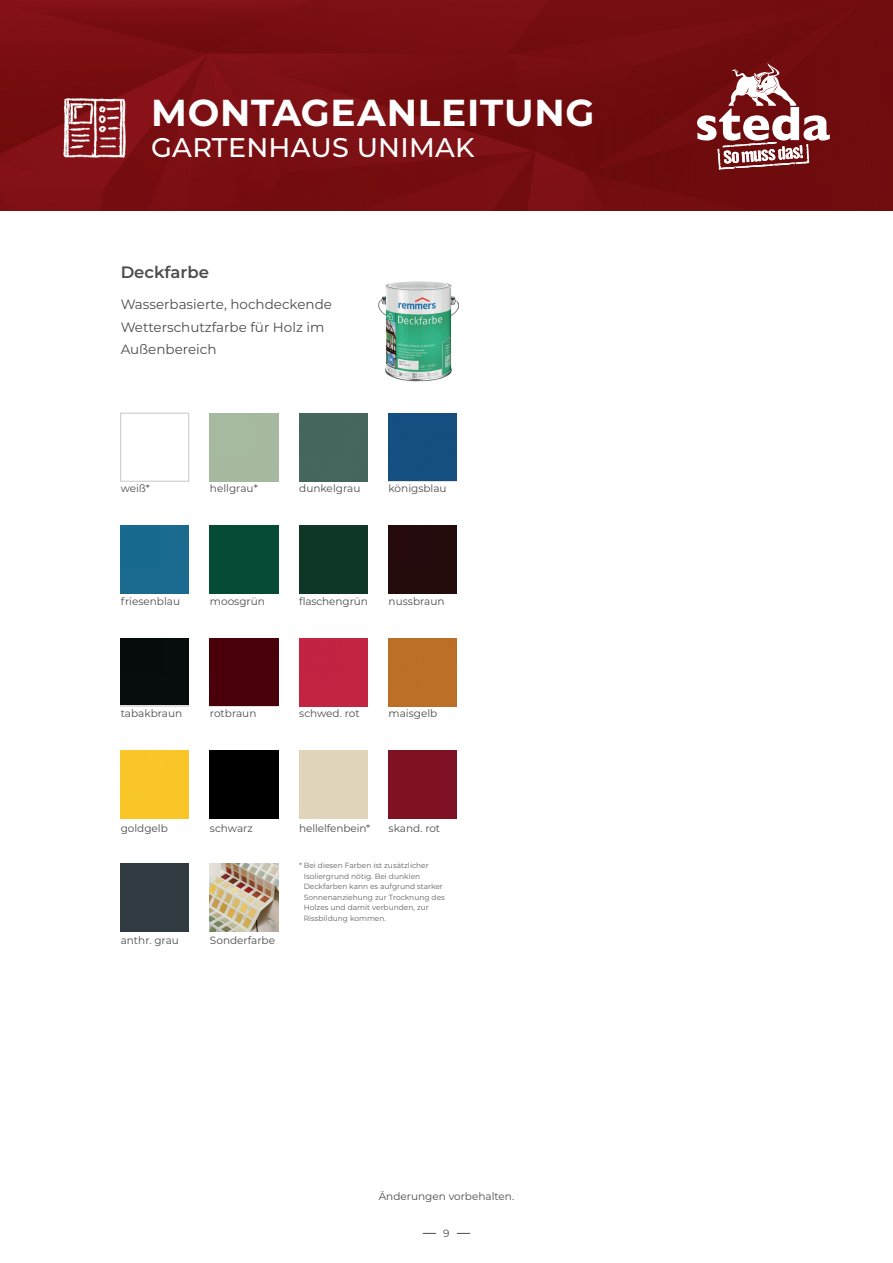
<style>
.page{position:relative;width:893px;height:1263px;background:#fff}
.page>*{position:absolute;margin:0;border:0;box-sizing:border-box;transform-origin:0 0}
.t1{font:700 37.5px "Montserrat";letter-spacing:.02em;color:#fff}
.t2{font:500 27px "Montserrat";letter-spacing:.01em;color:#fff}
.t3{font:600 16.5px "Montserrat";color:#4b4c4d}
.t4{font:13.5px/22.5px "Montserrat";color:#4b4c4d}
.t5{font:10.5px "Montserrat";color:#4b4c4d}
.t6{font:7.5px/10.5px "Montserrat";color:#606063}
</style>
<div class="page">
<img style="left:0;top:0;width:893px;height:211px">
<svg style="left:698px;top:63px;width:131px;height:106px"></svg>
<img style="left:64px;top:97px;width:62px;height:64px">
<svg style="left:423px;top:1233px;width:13px;height:1px"></svg>
<svg style="left:457px;top:1233px;width:13px;height:1px"></svg>
<div style="left:120px;top:413px;width:69px;height:68px;border:1px solid #c6c7c9"></div>
<div style="left:299px;top:413px;width:68px;height:68px;background:#45665f"></div>
<div style="left:389px;top:413px;width:68px;height:68px;background:#154f81"></div>
<div style="left:121px;top:526px;width:68px;height:68px;background:#1a6b8f"></div>
<div style="left:210px;top:526px;width:68px;height:68px;background:#064b35"></div>
<div style="left:299px;top:526px;width:68px;height:68px;background:#0f3725"></div>
<div style="left:389px;top:526px;width:68px;height:68px;background:#250c0c"></div>
<div style="left:121px;top:638px;width:68px;height:67px;background:#070d0d"></div>
<div style="left:210px;top:638px;width:68px;height:68px;background:#49000b"></div>
<div style="left:299px;top:638px;width:68px;height:68px;background:#c22442"></div>
<div style="left:389px;top:638px;width:68px;height:68px;background:#bc6e26"></div>
<div style="left:121px;top:751px;width:68px;height:68px;background:#f9c628"></div>
<div style="left:210px;top:751px;width:68px;height:68px;background:#000001"></div>
<div style="left:389px;top:751px;width:68px;height:68px;background:#7e1123"></div>
<div style="left:121px;top:863px;width:68px;height:68px;background:#2f3a41"></div>
<img style="left:210px;top:863px;width:68px;height:68px">
<img style="left:378px;top:281px;width:80px;height:101px">
<h1 class="t1" style="left:151px;top:86px;width:445px">MONTAGEANLEITUNG</h1>
<h2 class="t2" style="left:151px;top:128px;width:325px">GARTENHAUS UNIMAK</h2>
<h3 class="t3" style="left:121px;top:261px;width:90px">Deckfarbe</h3>
<p class="t4" style="left:121px;top:293px;width:213px">Wasserbasierte, hochdeckende<br>Wetterschutzfarbe für Holz im<br>Außenbereich</p>
<p class="t5" style="left:121px;top:481px;width:31px">weiß*</p>
<p class="t5" style="left:210px;top:481px;width:49px">hellgrau*</p>
<p class="t5" style="left:299px;top:481px;width:63px">dunkelgrau</p>
<p class="t5" style="left:389px;top:481px;width:60px">königsblau</p>
<p class="t5" style="left:121px;top:594px;width:61px">friesenblau</p>
<p class="t5" style="left:210px;top:594px;width:57px">moosgrün</p>
<p class="t5" style="left:299px;top:594px;width:70px">flaschengrün</p>
<p class="t5" style="left:389px;top:594px;width:58px">nussbraun</p>
<p class="t5" style="left:121px;top:706px;width:63px">tabakbraun</p>
<p class="t5" style="left:210px;top:706px;width:48px">rotbraun</p>
<p class="t5" style="left:299px;top:706px;width:62px">schwed. rot</p>
<p class="t5" style="left:389px;top:706px;width:50px">maisgelb</p>
<p class="t5" style="left:121px;top:820px;width:49px">goldgelb</p>
<p class="t5" style="left:210px;top:820px;width:44px">schwarz</p>
<p class="t5" style="left:299px;top:820px;width:72px">hellelfenbein*</p>
<p class="t5" style="left:389px;top:820px;width:53px">skand. rot</p>
<p class="t5" style="left:121px;top:933px;width:60px">anthr. grau</p>
<p class="t5" style="left:210px;top:933px;width:67px">Sonderfarbe</p>
<p class="t6" style="left:304px;top:860px;width:143px;text-indent:-4px">* Bei diesen Farben ist zusätzlicher<br>Isoliergrund nötig. Bei dunklen<br>Deckfarben kann es aufgrund starker<br>Sonnenanziehung zur Trocknung des<br>Holzes und damit verbunden, zur<br>Rissbildung kommen.</p>
<p class="t5" style="left:379px;top:1189px;width:137px">Änderungen vorbehalten.</p>
<p class="t5" style="left:443px;top:1225px;width:8px">9</p>
</div>
